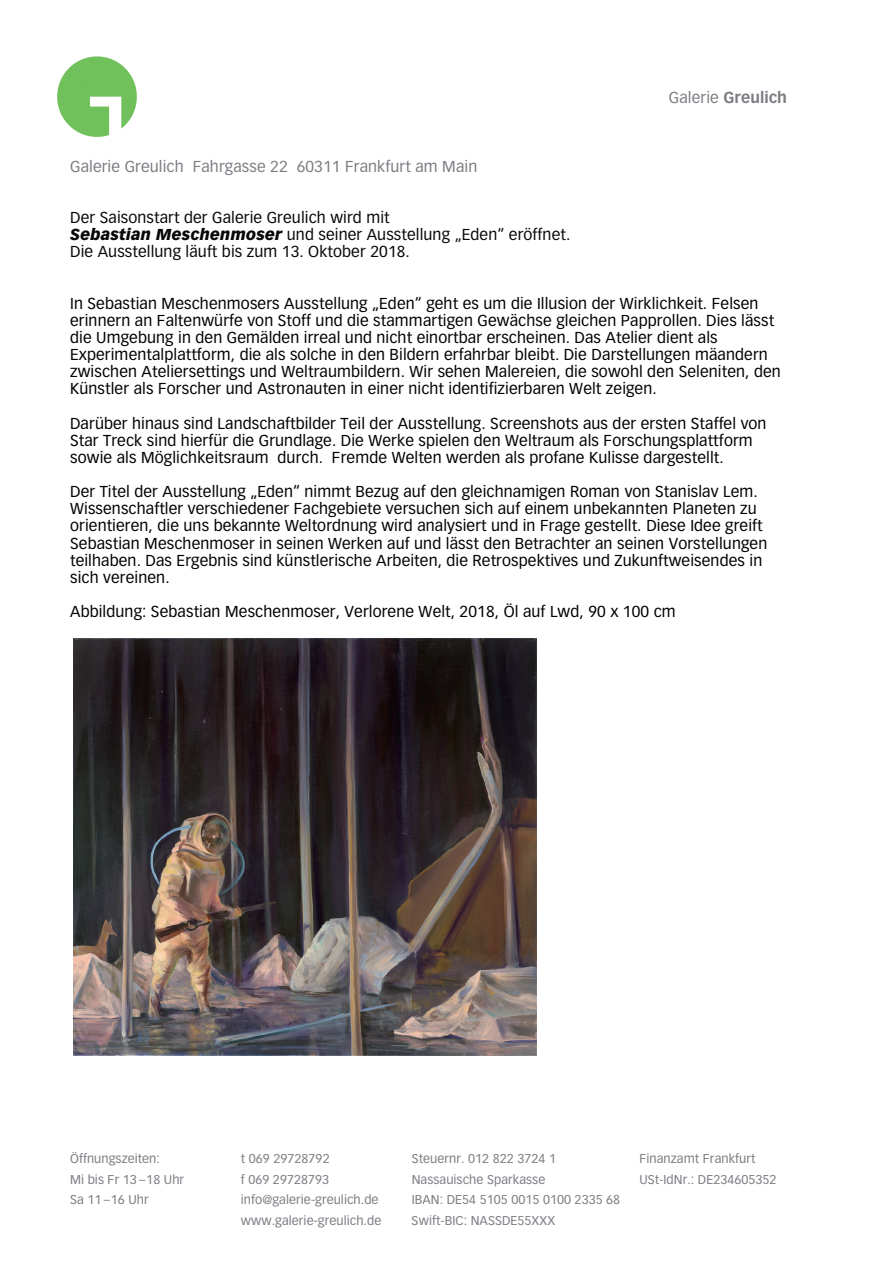
<style>
.page{position:relative;width:893px;height:1263px;background:#fff}
.page>*{position:absolute;margin:0;border:0;box-sizing:border-box;transform-origin:0 0}
.t1{font:15.6px/17.1px "Vectora LH";letter-spacing:.01em;color:#000}
.t2{font:15.6px/17.1px "Vectora LH";letter-spacing:.01em;color:#080709}
.t3{font:15.6px "Vectora LH";letter-spacing:.01em;color:#7c7d83}
.t4{font:700 15.6px "Vectora LH";letter-spacing:.01em;color:#7c7d83}
.t5{font:12.45px "Vectora LH";letter-spacing:.005em;color:#7c7d83}
.s1{font-weight:400}
.s2{font-weight:900;font-style:italic}
</style>
<div class="page">
<img style="left:73px;top:639px;width:463px;height:416px">
<img style="left:57px;top:56px;width:80px;height:81px">
<p class="t4" style="left:669px;top:88px;width:120px"><span class="s1">Galerie</span> Greulich</p>
<p class="t3" style="left:70px;top:157px;width:409px">Galerie Greulich Fahrgasse 22 60311 Frankfurt am Main</p>
<p class="t2" style="left:70px;top:209px;width:502px">Der Saisonstart der Galerie Greulich wird mit<br><span class="s2">Sebastian Meschenmoser</span> und seiner Ausstellung „Eden“ eröffnet.<br>Die Ausstellung läuft bis zum 13. Oktober 2018.</p>
<p class="t1" style="left:70px;top:295px;width:712px">In Sebastian Meschenmosers Ausstellung „Eden“ geht es um die Illusion der Wirklichkeit. Felsen erinnern an Faltenwürfe von Stoff und die stammartigen Gewächse gleichen Papprollen. Dies lässt die Umgebung in den Gemälden irreal und nicht einortbar erscheinen. Das Atelier dient als Experimentalplattform, die als solche in den Bildern erfahrbar bleibt. Die Darstellungen mäandern zwischen Ateliersettings und Weltraumbildern. Wir sehen Malereien, die sowohl den Seleniten, den Künstler als Forscher und Astronauten in einer nicht identifizierbaren Welt zeigen.</p>
<p class="t1" style="left:70px;top:415px;width:698px">Darüber hinaus sind Landschaftbilder Teil der Ausstellung. Screenshots aus der ersten Staffel von<br>Star Treck sind hierfür die Grundlage. Die Werke spielen den Weltraum als Forschungsplattform sowie als Möglichkeitsraum durch. Fremde Welten werden als profane Kulisse dargestellt.</p>
<p class="t1" style="left:70px;top:483px;width:699px">Der Titel der Ausstellung „Eden“ nimmt Bezug auf den gleichnamigen Roman von Stanislav Lem.<br>Wissenschaftler verschiedener Fachgebiete versuchen sich auf einem unbekannten Planeten zu orientieren, die uns bekannte Weltordnung wird analysiert und in Frage gestellt. Diese Idee greift Sebastian Meschenmoser in seinen Werken auf und lässt den Betrachter an seinen Vorstellungen teilhaben. Das Ergebnis sind künstlerische Arbeiten, die Retrospektives und Zukunftweisendes in sich vereinen.</p>
<p class="t1" style="left:70px;top:603px;width:607px">Abbildung: Sebastian Meschenmoser, Verlorene Welt, 2018, Öl auf Lwd, 90 x 100 cm</p>
<p class="t5" style="left:70px;top:1151px;width:91px">Öffnungszeiten:</p>
<p class="t5" style="left:241px;top:1151px;width:90px">t 069 29728792</p>
<p class="t5" style="left:412px;top:1151px;width:146px">Steuernr. 012 822 3724 1</p>
<p class="t5" style="left:639px;top:1151px;width:118px">Finanzamt Frankfurt</p>
<p class="t5" style="left:70px;top:1172px;width:116px">Mi bis Fr 13 –18 Uhr</p>
<p class="t5" style="left:241px;top:1172px;width:90px">f 069 29728793</p>
<p class="t5" style="left:412px;top:1172px;width:135px">Nassauische Sparkasse</p>
<p class="t5" style="left:639px;top:1172px;width:139px">USt-IdNr.: DE234605352</p>
<p class="t5" style="left:70px;top:1192px;width:80px">Sa 11 –16 Uhr</p>
<p class="t5" style="left:241px;top:1192px;width:139px">info@galerie-greulich.de</p>
<p class="t5" style="left:412px;top:1192px;width:210px">IBAN: DE54 5105 0015 0100 2335 68</p>
<p class="t5" style="left:241px;top:1213px;width:142px">www.galerie-greulich.de</p>
<p class="t5" style="left:412px;top:1213px;width:145px">Swift-BIC: NASSDE55XXX</p>
</div>
